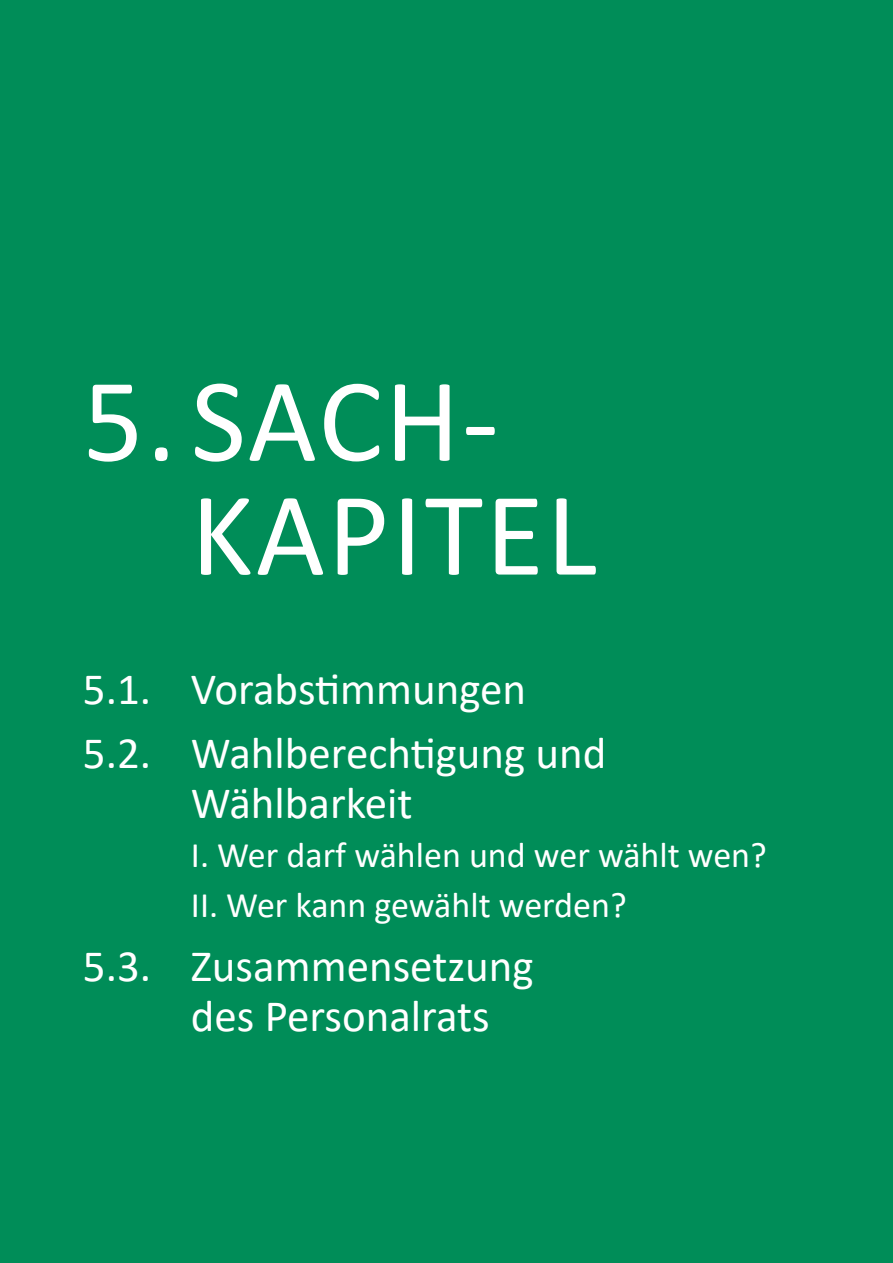
<style>
.page{position:relative;width:893px;height:1263px;background:#008d58}
.page>*{position:absolute;margin:0;border:0;box-sizing:border-box;transform-origin:0 0}
.t1{font:120px/114px "Calibri";letter-spacing:.02em;color:#fff}
.t2{font:45px/64.5px "Calibri";color:#fff}
.t3{font:36px/49.5px "Calibri";color:#fff}
</style>
<div class="page">
<h1 class="t1" style="left:191px;top:361px;width:407px;text-indent:-108px">5. SACH-<br>KAPITEL</h1>
<p class="t2" style="left:83px;top:655px;width:525px">5.1. Vorabstimmungen<br>5.2. Wahlberechtigung und</p>
<p class="t2" style="left:191px;top:769px;width:223px">Wählbarkeit</p>
<p class="t3" style="left:191px;top:829px;width:577px">I. Wer darf wählen und wer wählt wen?<br>II. Wer kann gewählt werden?</p>
<p class="t2" style="left:191px;top:940px;width:344px;line-height:49.5px;text-indent:-108px">5.3. Zusammensetzung des Personalrats</p>
</div>
